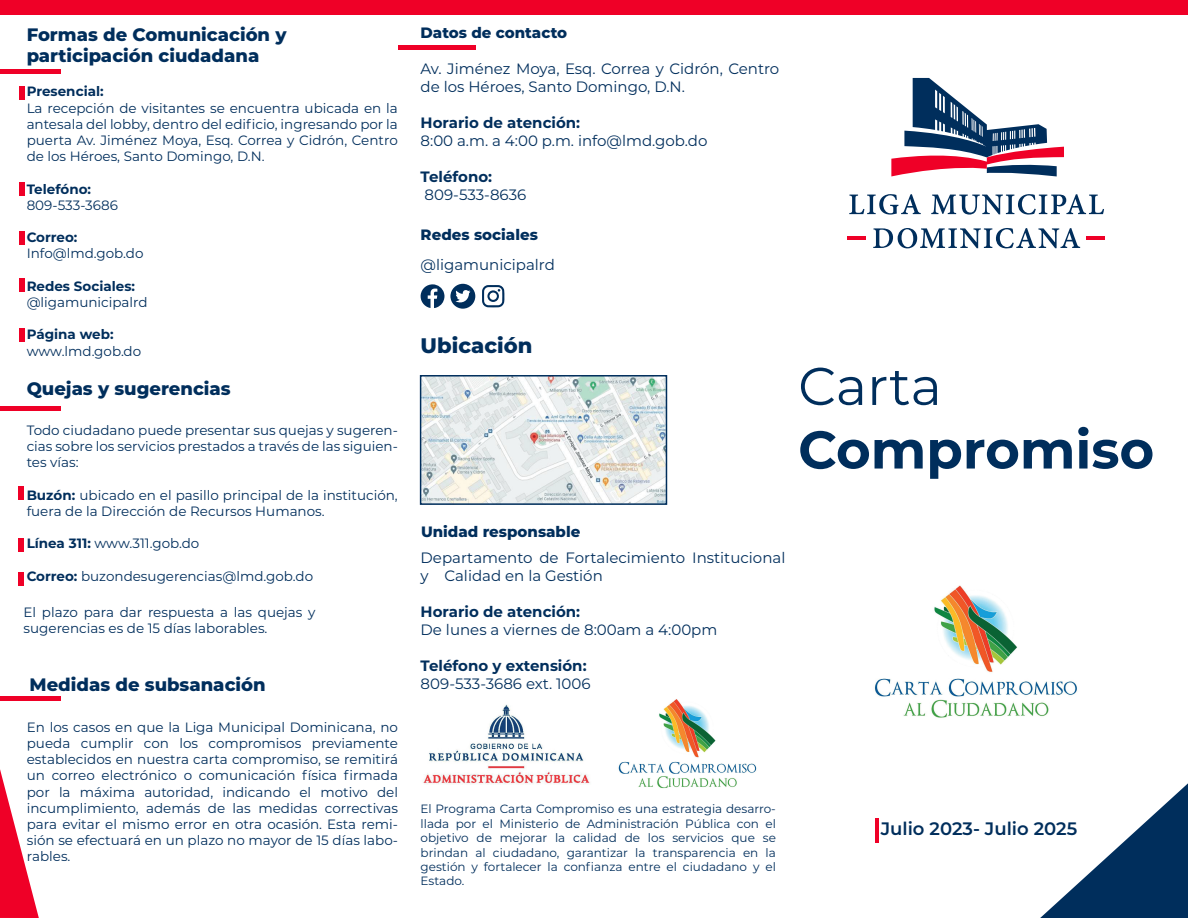
<style>
.page{position:relative;width:1188px;height:918px;background:#fff}
.page>*{position:absolute;margin:0;border:0;box-sizing:border-box;transform-origin:0 0}
.t1{font:700 52.95px "Montserrat";color:#002e5c}
.t2{font:52.95px "Montserrat";color:#002e5c}
.t3{font:800 21px "Montserrat";color:#002e5c}
.t4{font:800 18px/21.6px "Montserrat";color:#002e5c}
.t5{font:600 18px "Montserrat";color:#002e5c}
.t6{font:15px/18px "Montserrat";color:#002e5c}
.t7{font:700 15px "Montserrat";color:#002e5c}
.t8{font:800 15px "Montserrat";color:#002e5c}
.t9{font:13.5px/16.2px "Montserrat";color:#002e5c;text-align:justify}
.t10{font:700 13.5px "Montserrat";color:#002e5c}
.t11{font:12px/14.4px "Montserrat";color:#002e5c;text-align:justify}
.s1{font-weight:700}
</style>
<div class="page">
<img style="left:618px;top:699px;width:139px;height:90px">
<img style="left:423px;top:704px;width:167px;height:80px">
<svg style="left:1040px;top:783px;width:148px;height:135px"></svg>
<svg style="left:0;top:769px;width:39px;height:149px"></svg>
<svg style="left:891px;top:78px;width:173px;height:98px"></svg>
<svg style="left:849px;top:194px;width:72px;height:21px"></svg>
<svg style="left:931px;top:194px;width:173px;height:21px"></svg>
<hr style="left:847px;top:237px;width:19px;height:3px;background:#ef0027">
<hr style="left:1086px;top:237px;width:19px;height:3px;background:#ef0027">
<svg style="left:873px;top:228px;width:207px;height:20px"></svg>
<div style="left:19px;top:86px;width:6px;height:14px;background:#ef0027"></div>
<div style="left:19px;top:183px;width:6px;height:13px;background:#ef0027"></div>
<div style="left:19px;top:231px;width:6px;height:14px;background:#ef0027"></div>
<div style="left:19px;top:328px;width:6px;height:14px;background:#ef0027"></div>
<div style="left:19px;top:278px;width:6px;height:14px;background:#ef0027"></div>
<div style="left:18px;top:486px;width:6px;height:14px;background:#ef0027"></div>
<div style="left:18px;top:538px;width:6px;height:14px;background:#ef0027"></div>
<div style="left:18px;top:572px;width:6px;height:13px;background:#ef0027"></div>
<svg style="left:420px;top:284px;width:24px;height:24px"></svg>
<svg style="left:482px;top:285px;width:22px;height:22px"></svg>
<svg style="left:450px;top:284px;width:25px;height:25px"></svg>
<img style="left:874px;top:585px;width:203px;height:133px">
<hr style="left:875px;top:818px;width:3px;height:24px;background:#ef0027">
<div style="left:0;top:0;width:1188px;height:15px;background:#ef0027"></div>
<hr style="left:0;top:697px;width:60px;height:4px;background:#ef0027">
<div style="left:0;top:406px;width:60px;height:5px;background:#ef0027"></div>
<div style="left:0;top:69px;width:60px;height:5px;background:#ef0027"></div>
<div style="left:398px;top:45px;width:78px;height:5px;background:#ef0027"></div>
<img style="left:423px;top:378px;width:241px;height:124px">
<div style="left:420px;top:375px;width:247px;height:130px;border:2px solid #002e5c"></div>
<h3 class="t4" style="left:27px;top:23px;width:261px">Formas de Comunicación y participación ciudadana</h3>
<p class="t10" style="left:27px;top:82px;width:79px">Presencial:</p>
<p class="t9" style="left:27px;top:99px;width:373px">La recepción de visitantes se encuentra ubicada en la antesala del lobby, dentro del edificio, ingresando por la puerta Av. Jiménez Moya, Esq. Correa y Cidrón, Centro de los Héroes, Santo Domingo, D.N.</p>
<p class="t10" style="left:27px;top:179px;width:66px">Telefóno:</p>
<p class="t9" style="left:27px;top:197px;width:93px">809-533-3686</p>
<p class="t10" style="left:27px;top:228px;width:52px">Correo:</p>
<p class="t9" style="left:27px;top:245px;width:118px">Info@lmd.gob.do</p>
<p class="t10" style="left:27px;top:276px;width:110px">Redes Sociales:</p>
<p class="t9" style="left:27px;top:294px;width:122px">@ligamunicipalrd</p>
<p class="t10" style="left:27px;top:325px;width:88px">Página web:</p>
<p class="t9" style="left:27px;top:342px;width:116px">www.lmd.gob.do</p>
<h3 class="t4" style="left:27px;top:377px;width:206px">Quejas y sugerencias</h3>
<p class="t9" style="left:27px;top:422px;width:373px">Todo ciudadano puede presentar sus quejas y sugeren&shy;cias sobre los servicios prestados a través de las siguien&shy;tes vías:</p>
<p class="t9" style="left:27px;top:486px;width:373px"><span class="s1">Buzón:</span> ubicado en el pasillo principal de la institución, fuera de la Dirección de Recursos Humanos.</p>
<p class="t9" style="left:27px;top:535px;width:174px"><span class="s1">Línea 311:</span> www.311.gob.do</p>
<p class="t9" style="left:27px;top:567px;width:288px"><span class="s1">Correo:</span> buzondesugerencias@lmd.gob.do</p>
<p class="t9" style="left:24px;top:603px;width:293px">El plazo para dar respuesta a las quejas y sugerencias es de 15 días laborables.</p>
<h3 class="t4" style="left:30px;top:673px;width:238px">Medidas de subsanación</h3>
<p class="t9" style="left:27px;top:718px;width:373px">En los casos en que la Liga Municipal Dominicana, no pueda cumplir con los compromisos previamente establecidos en nuestra carta compromiso, se remitirá un correo electrónico o comunicación física firmada por la máxima autoridad, indicando el motivo del incumplimiento, además de las medidas correctivas para evitar el mismo error en otra ocasión. Esta remi&shy;sión se efectuará en un plazo no mayor de 15 días labo&shy;rables.</p>
<p class="t8" style="left:421px;top:22px;width:148px">Datos de contacto</p>
<p class="t6" style="left:421px;top:60px;width:360px">Av. Jiménez Moya, Esq. Correa y Cidrón, Centro de los Héroes, Santo Domingo, D.N.</p>
<p class="t7" style="left:421px;top:112px;width:161px">Horario de atención:</p>
<p class="t6" style="left:421px;top:132px;width:288px">8:00 a.m. a 4:00 p.m. info@lmd.gob.do</p>
<p class="t7" style="left:421px;top:166px;width:73px">Teléfono:</p>
<p class="t6" style="left:425px;top:186px;width:103px">809-533-8636</p>
<p class="t8" style="left:421px;top:224px;width:119px">Redes sociales</p>
<p class="t6" style="left:421px;top:255px;width:136px">@ligamunicipalrd</p>
<h2 class="t3" style="left:421px;top:331px;width:113px">Ubicación</h2>
<h1 class="t2" style="left:798px;top:350px;width:145px">Carta</h1>
<h1 class="t1" style="left:798px;top:412px;width:358px">Compromiso</h1>
<p class="t8" style="left:421px;top:521px;width:161px">Unidad responsable</p>
<p class="t6" style="left:421px;top:548px;width:366px">Departamento de Fortalecimiento Institucional y Calidad en la Gestión</p>
<p class="t7" style="left:421px;top:601px;width:161px">Horario de atención:</p>
<p class="t6" style="left:421px;top:620px;width:298px">De lunes a viernes de 8:00am a 4:00pm</p>
<p class="t7" style="left:421px;top:655px;width:168px">Teléfono y extensión:</p>
<p class="t6" style="left:421px;top:674px;width:172px">809-533-3686 ext. 1006</p>
<p class="t11" style="left:421px;top:802px;width:357px">El Programa Carta Compromiso es una estrategia desarro&shy;llada por el Ministerio de Administración Pública con el objetivo de mejorar la calidad de los servicios que se brindan al ciudadano, garantizar la transparencia en la gestión y fortalecer la confianza entre el ciudadano y el Estado.</p>
<h3 class="t5" style="left:881px;top:816px;width:198px">Julio 2023- Julio 2025</h3>
</div>
